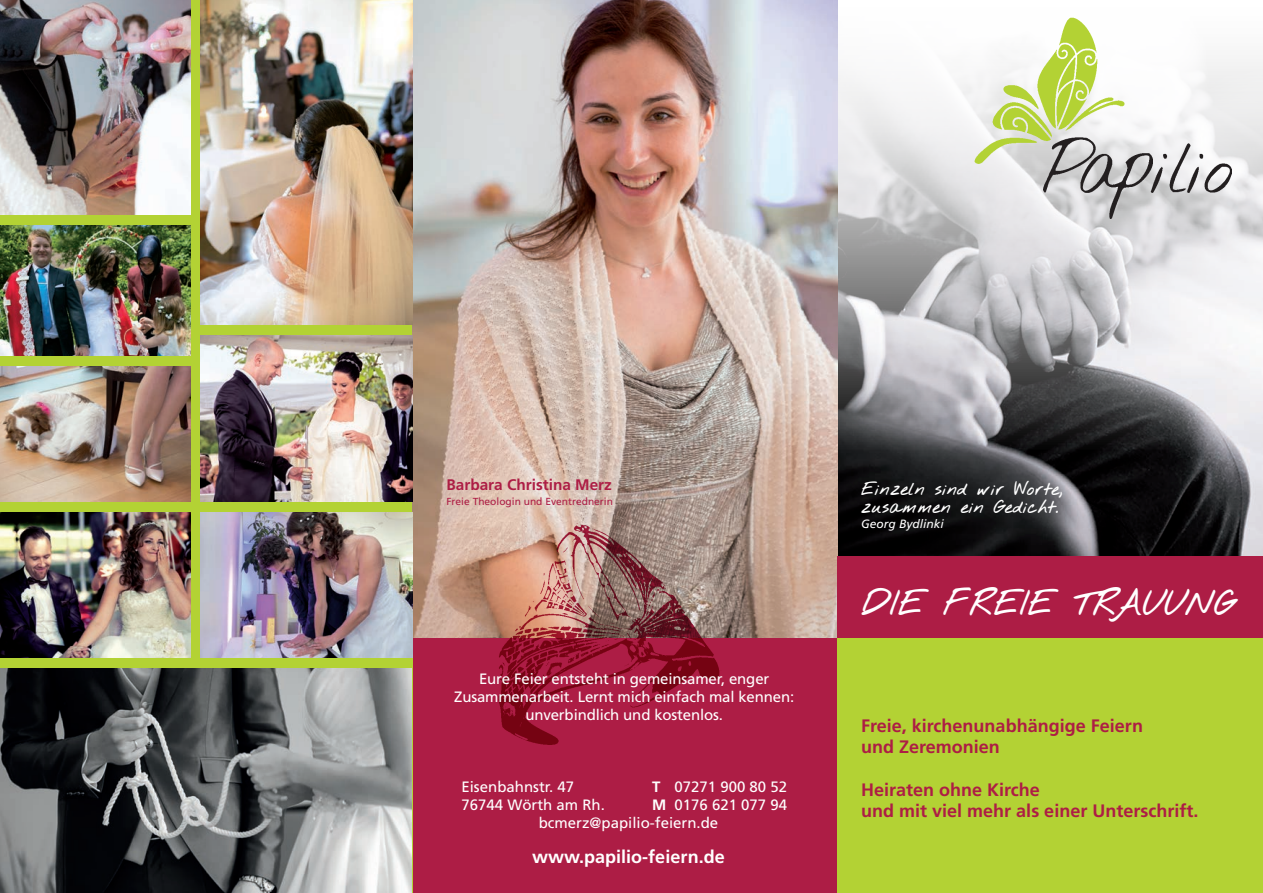
<style>
.page{position:relative;width:1263px;height:893px;background:#fff}
.page>*{position:absolute;margin:0;border:0;box-sizing:border-box;transform-origin:0 0}
.t1{font:700 28.95px "Nothing You Could Do";color:#fff}
.t2{font:700 18px/21.6px "Frutiger";color:#ad1d45}
.t3{font:700 18px "Frutiger";color:#fff}
.t4{font:700 15.3px "Frutiger";color:#ad1d45}
.t5{font:15px/18px "Frutiger";letter-spacing:-.01em;color:#fff;text-align:center}
.t6{font:700 15px "Nothing You Could Do";color:#fff}
.t7{font:italic 12px "Frutiger";color:#fff}
.t8{font:10.2px "Frutiger";color:#ad1d45}
.s1{font-weight:700}
</style>
<div class="page">
<img style="left:838px;top:450px;width:425px;height:107px">
<div style="left:412px;top:597px;width:426px;height:296px;background:#ad1d45"></div>
<div style="left:0;top:0;width:412px;height:893px;background:#b3d234"></div>
<img style="left:0;top:512px;width:190px;height:145px">
<img style="left:412px;top:0;width:426px;height:638px">
<div style="left:838px;top:638px;width:425px;height:255px;background:#b3d234"></div>
<img style="left:389px;top:475px;width:398px;height:299px">
<img style="left:200px;top:0;width:212px;height:324px">
<img style="left:0;top:225px;width:190px;height:131px">
<img style="left:0;top:668px;width:412px;height:225px">
<img style="left:200px;top:512px;width:212px;height:145px">
<img style="left:0;top:0;width:190px;height:214px">
<img style="left:0;top:366px;width:190px;height:135px">
<div style="left:838px;top:557px;width:425px;height:81px;background:#ad1d45"></div>
<svg style="left:838px;top:17px;width:425px;height:433px"></svg>
<img style="left:971px;top:18px;width:156px;height:147px">
<img style="left:1043px;top:138px;width:189px;height:80px">
<img style="left:200px;top:335px;width:212px;height:166px">
<p class="t4" style="left:446px;top:475px;width:167px">Barbara Christina Merz</p>
<p class="t8" style="left:446px;top:496px;width:168px">Freie Theologin und Eventrednerin</p>
<p class="t5" style="left:454px;top:670px;width:342px">Eure Feier entsteht in gemeinsamer, enger<br>Zusammenarbeit. Lernt mich einfach mal kennen: unverbindlich und kostenlos.</p>
<p class="t5" style="left:461px;top:778px;width:114px">Eisenbahnstr. 47</p>
<p class="t5" style="left:652px;top:778px;width:137px"><span class="s1">T</span> 07271 900 80 52</p>
<p class="t5" style="left:461px;top:796px;width:145px">76744 Wörth am Rh.</p>
<p class="t5" style="left:652px;top:796px;width:137px"><span class="s1">M</span> 0176 621 077 94</p>
<p class="t5" style="left:539px;top:814px;width:181px">bcmerz@papilio-feiern.de</p>
<p class="t3" style="left:532px;top:846px;width:194px">www.papilio-feiern.de</p>
<p class="t6" style="left:861px;top:476px;width:203px">Einzeln sind wir Worte,</p>
<p class="t6" style="left:861px;top:494px;width:199px">zusammen ein Gedicht.</p>
<p class="t7" style="left:861px;top:516px;width:84px">Georg Bydlinki</p>
<p class="t1" style="left:861px;top:579px;width:376px">DIE FREIE TRAUUNG</p>
<p class="t2" style="left:861px;top:714px;width:283px">Freie, kirchenunabhängige Feiern und Zeremonien</p>
<p class="t2" style="left:861px;top:778px;width:180px">Heiraten ohne Kirche</p>
<p class="t2" style="left:861px;top:800px;width:339px">und mit viel mehr als einer Unterschrift.</p>
</div>
